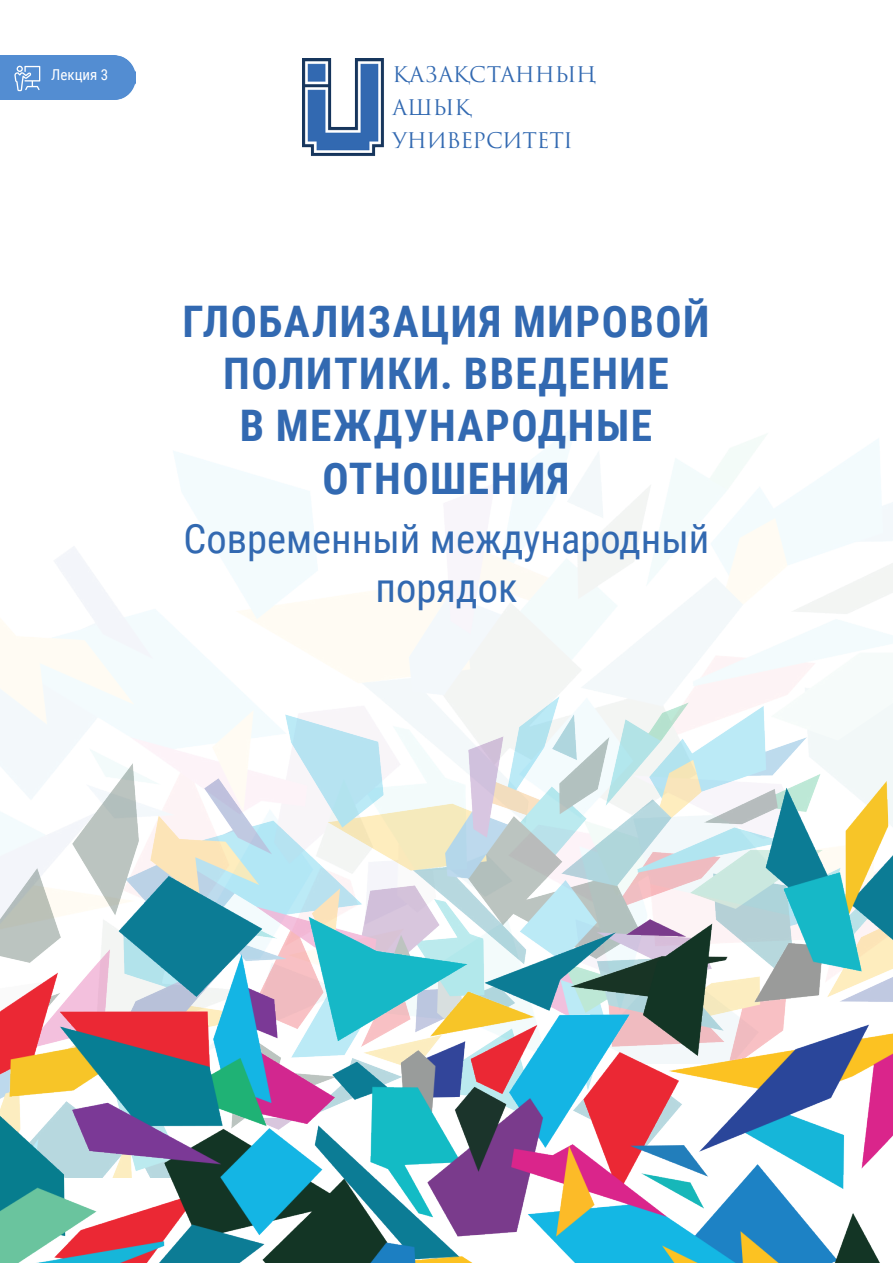
<style>
.page{position:relative;width:893px;height:1263px;background:#fff}
.page>*{position:absolute;margin:0;border:0;box-sizing:border-box;transform-origin:0 0}
.t1{font:700 43.5px/52.2px "Roboto Condensed";letter-spacing:.035em;color:#3269b1;text-align:center}
.t2{font:40.5px/48.6px "Roboto Condensed";color:#3269b1;text-align:center}
.t3{font:21px "Trajan Pro 3";letter-spacing:-.01em;color:#3269b1}
.t4{font:15px "Roboto Condensed";color:#fff}
</style>
<div class="page">
<img style="left:0;top:425px;width:893px;height:638px">
<img style="left:302px;top:58px;width:82px;height:98px">
<img style="left:0;top:696px;width:892px;height:33px">
<img style="left:0;top:729px;width:892px;height:534px">
<div style="left:0;top:55px;width:136px;height:45px;background:#538dd2"></div>
<svg style="left:14px;top:66px;width:26px;height:25px"></svg>
<p class="t4" style="left:51px;top:64px;width:59px">Лекция 3</p>
<p class="t3" style="left:393px;top:60px;width:205px">ҚАЗАҚСТАННЫҢ</p>
<p class="t3" style="left:393px;top:93px;width:80px">АШЫҚ</p>
<p class="t3" style="left:393px;top:126px;width:182px">УНИВЕРСИТЕТІ</p>
<p class="t1" style="left:182px;top:294px;width:529px">ГЛОБАЛИЗАЦИЯ МИРОВОЙ<br>ПОЛИТИКИ. ВВЕДЕНИЕ<br>В МЕЖДУНАРОДНЫЕ<br>ОТНОШЕНИЯ</p>
<p class="t2" style="left:183px;top:513px;width:527px">Современный международный порядок</p>
</div>
